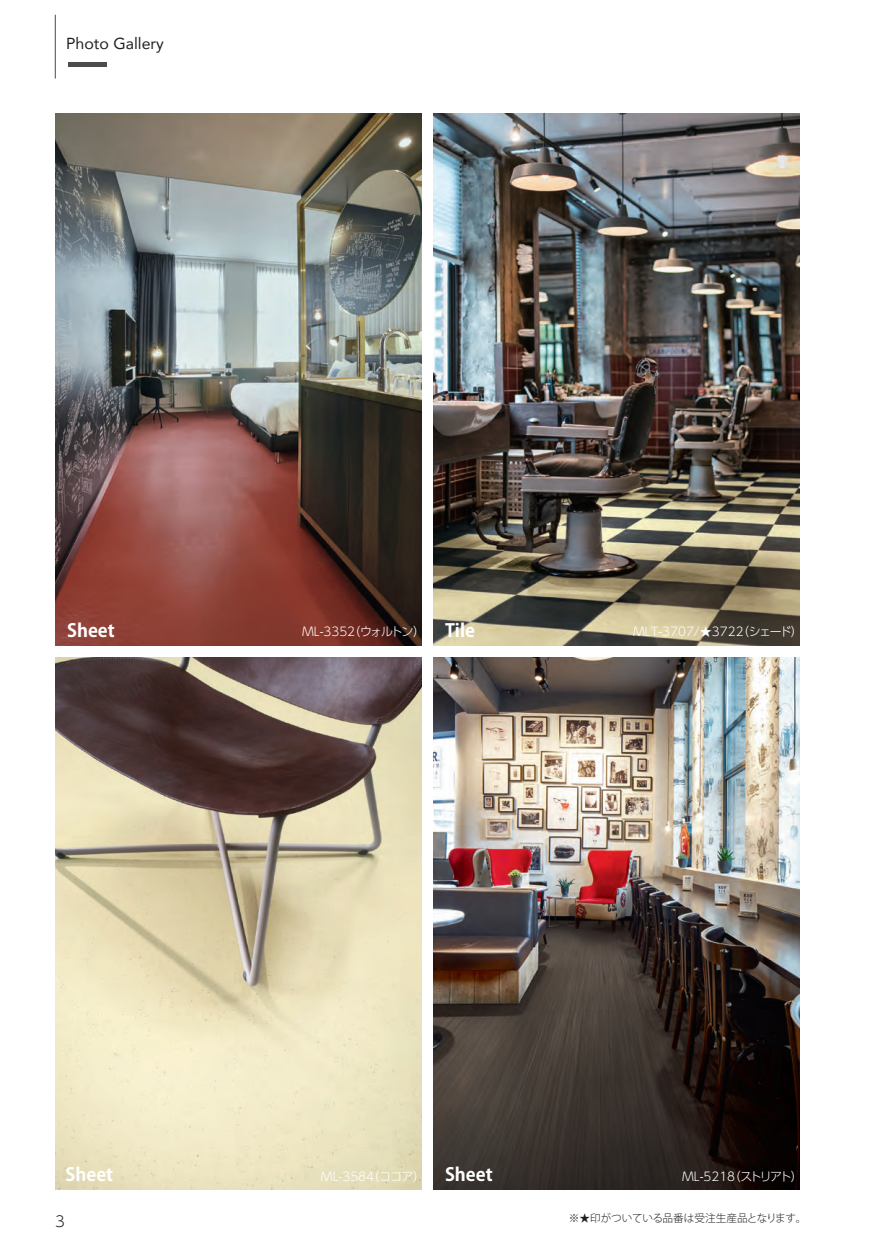
<style>
.page{position:relative;width:872px;height:1246px;background:#fff}
.page>*{position:absolute;margin:0;border:0;box-sizing:border-box;transform-origin:0 0}
.t1{font:700 18px "Koz Go Pr 6 N";color:#fff}
.t2{font:15.9px "Avenir";color:#231f20}
.t3{font:300 14.85px "UD Shin Go Pro";color:#231f20}
.t4{font:300 12px "UD Shin Go Pro";color:#fff}
.t5{font:300 12px "UD Shin Go Pro";letter-spacing:-.05em;color:#fff}
.t6{font:300 12px "UD Shin Go Pro";letter-spacing:-.065em;color:#fff}
.t7{font:300 10.65px "Koz Go Pro";color:#231f20}
.s1{font-family:"Koz Go Pr 6 N";font-weight:700;font-size:18px}
</style>
<div class="page">
<img style="left:55px;top:658px;width:367px;height:532px">
<img style="left:433px;top:658px;width:366px;height:532px">
<img style="left:433px;top:113px;width:366px;height:532px">
<img style="left:55px;top:113px;width:367px;height:532px">
<hr style="left:68px;top:63px;width:38px;height:4px;background:#4b4c4d">
<hr style="left:55px;top:15px;width:1px;height:64px;background:#4b4c4d">
<h2 class="t2" style="left:66px;top:31px;width:99px">Photo Gallery</h2>
<h1 class="t1" style="left:67px;top:620px;width:49px">Sheet</h1>
<p class="t5" style="left:302px;top:622px;width:174px">ML-3352（ウォルトン） <span class="s1">Tile</span></p>
<p class="t4" style="left:633px;top:622px;width:171px">MLT-3707/★3722（シェード）</p>
<h1 class="t1" style="left:66px;top:1164px;width:49px">Sheet</h1>
<p class="t4" style="left:321px;top:1167px;width:173px">ML-3584（ココア） <span class="s1">Sheet</span></p>
<p class="t6" style="left:682px;top:1167px;width:122px">ML-5218（ストリアト）</p>
<p class="t7" style="left:569px;top:1211px;width:239px">※★印がついている品番は受注生産品となります。</p>
<p class="t3" style="left:55px;top:1209px;width:11px">3</p>
</div>
